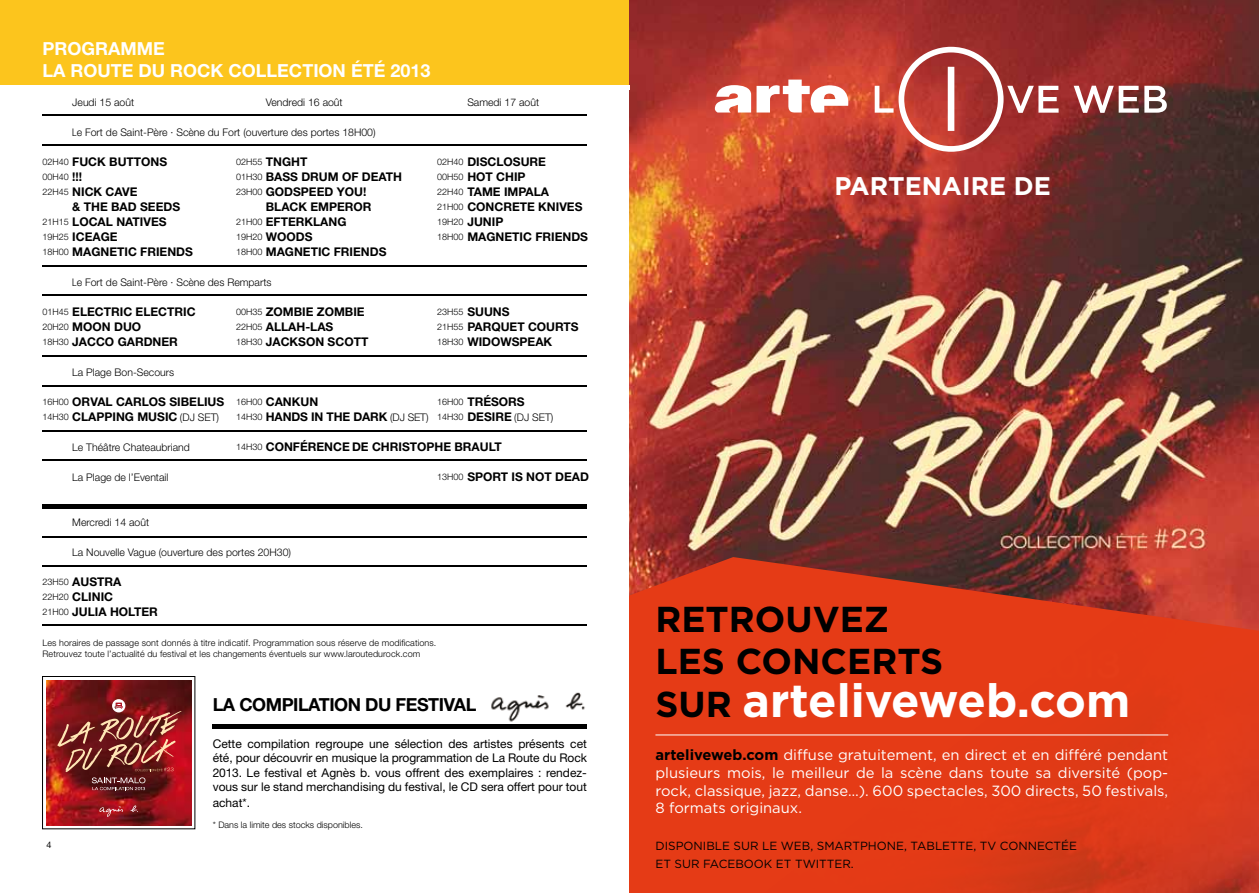
<style>
.page{position:relative;width:1259px;height:893px;background:#fff}
.page>*{position:absolute;margin:0;border:0;box-sizing:border-box;transform-origin:0 0}
.t1{font:700 46.5px "Gotham";color:#fff}
.t2{font:700 36px/42px "Gotham";color:#000}
.t3{font:700 25.5px "Gotham";color:#fff}
.t4{font:700 18px/21.6px "Helvetica Neue LT Std";color:#fff}
.t5{font:700 18px "Helvetica Neue LT Std";letter-spacing:-.025em;color:#000}
.t6{font:14.7px/17.7px "Gotham";color:#fff;text-align:justify}
.t7{font:700 12px/15px "Helvetica Neue LT Std";color:#000}
.t8{font:12px/14.4px "Helvetica Neue LT Std";color:#000;text-align:justify}
.t9{font:11.85px/17.7px "Gotham";color:#000}
.t10{font:300 10.5px "Helvetica Neue LT Std";color:#000}
.t11{font:300 9px/15px "Helvetica Neue LT Std";color:#000;text-align:justify}
.t12{font:9px "Helvetica Neue LT Std";color:#000}
.s1{font-stretch:condensed}
.s2{font-weight:300;font-size:10.5px}
.s3{font-weight:700;font-size:12px}
.s4{font-size:36px;color:#000}
.s5{font-weight:700;color:#000}
</style>
<div class="page">
<div style="left:0;top:0;width:629px;height:85px;background:#fcc51d"></div>
<img style="left:629px;top:0;width:630px;height:557px">
<svg style="left:629px;top:557px;width:630px;height:336px;background:#da3a19"></svg>
<svg style="left:715px;top:80px;width:136px;height:33px"></svg>
<svg style="left:1073px;top:86px;width:65px;height:27px"></svg>
<svg style="left:1144px;top:86px;width:22px;height:27px"></svg>
<svg style="left:874px;top:47px;width:184px;height:105px;background:#b9524d"></svg>
<hr style="left:655px;top:735px;width:513px;height:1px;background:#fff">
<hr style="left:43px;top:115px;width:544px;height:1px;background:#000">
<hr style="left:43px;top:144px;width:544px;height:2px;background:#000">
<hr style="left:43px;top:294px;width:544px;height:2px;background:#000">
<hr style="left:43px;top:355px;width:544px;height:2px;background:#000">
<hr style="left:43px;top:386px;width:544px;height:1px;background:#000">
<hr style="left:43px;top:265px;width:544px;height:1px;background:#000">
<hr style="left:43px;top:431px;width:544px;height:1px;background:#000">
<hr style="left:43px;top:460px;width:544px;height:1px;background:#000">
<hr style="left:43px;top:536px;width:544px;height:2px;background:#000">
<div style="left:43px;top:504px;width:544px;height:5px;background:#000"></div>
<hr style="left:43px;top:565px;width:544px;height:2px;background:#000">
<img style="left:46px;top:680px;width:145px;height:145px">
<img style="left:57px;top:699px;width:124px;height:91px">
<svg style="left:130px;top:802px;width:9px;height:10px"></svg>
<svg style="left:99px;top:806px;width:24px;height:11px"></svg>
<div style="left:42px;top:676px;width:153px;height:153px;border:1px solid #000"></div>
<img style="left:491px;top:692px;width:94px;height:30px">
<hr style="left:213px;top:724px;width:374px;height:4px;background:#000">
<hr style="left:42px;top:624px;width:544px;height:2px;background:#000">
<h3 class="t4" style="left:43px;top:38px;width:389px">PROGRAMME<br>LA ROUTE DU ROCK COLLECTION ÉTÉ 2013</h3>
<p class="t10" style="left:72px;top:96px;width:63px">Jeudi 15 août</p>
<p class="t10" style="left:72px;top:126px;width:305px"><span class="s1">L</span>e Fort de Saint-Père · Scène du Fort (ouverture des portes 18H00)</p>
<p class="t7" style="left:72px;top:154px;width:122px">FUCK BUTTONS<br>!!!<br>NICK CAVE<br>&amp; THE BAD SEEDS<br>LOCAL NATIVES<br>ICEAGE<br>MAGNETIC FRIENDS</p>
<p class="t10" style="left:72px;top:276px;width:201px"><span class="s1">L</span>e Fort de Saint-Père · Scène des Remparts</p>
<p class="t7" style="left:72px;top:304px;width:125px">ELECTRIC ELECTRIC<br>MOON DUO<br>JACCO GARDNER</p>
<p class="t10" style="left:72px;top:366px;width:103px">La Plage Bon-Secours</p>
<p class="t7" style="left:72px;top:394px;width:153px">ORVAL CARLOS SIBELIUS<br>CLAPPING MUSIC <span class="s2">(DJ SET)</span></p>
<p class="t10" style="left:72px;top:441px;width:119px">Le Théâtre Chateaubriand</p>
<p class="t10" style="left:72px;top:471px;width:98px">La Plage de l’Eventail</p>
<p class="t10" style="left:72px;top:516px;width:78px">Mercredi 14 août</p>
<p class="t10" style="left:72px;top:546px;width:220px">La Nouvelle Vague (ouverture des portes 20H30)</p>
<p class="t7" style="left:72px;top:574px;width:87px">AUSTRA<br>CLINIC<br>JULIA HOLTER</p>
<p class="t10" style="left:266px;top:96px;width:78px">Vendredi 16 août</p>
<p class="t10" style="left:467px;top:96px;width:73px">Samedi 17 août</p>
<p class="t7" style="left:266px;top:154px;width:138px">TNGHT<br>BASS DRUM OF DEATH<br>GODSPEED YOU!<br>BLACK EMPEROR<br>EFTERKLANG<br>WOODS<br>MAGNETIC FRIENDS</p>
<p class="t7" style="left:467px;top:154px;width:122px">DISCLOSURE<br>HOT CHIP<br>TAME IMPALA<br>CONCRETE KNIVES<br>JUNIP<br>MAGNETIC FRIENDS</p>
<p class="t11" style="left:43px;top:154px;width:28px">02H40<br>00H40<br>22H45</p>
<p class="t11" style="left:43px;top:214px;width:28px">21H15<br>19H25<br>18H00</p>
<p class="t11" style="left:236px;top:154px;width:28px">02H55<br>01H30<br>23H00</p>
<p class="t11" style="left:236px;top:214px;width:28px">21H00<br>19H20<br>18H00</p>
<p class="t11" style="left:437px;top:154px;width:28px">02H40<br>00H50<br>22H40<br>21H00<br>19H20<br>18H00</p>
<p class="t7" style="left:266px;top:304px;width:104px">ZOMBIE ZOMBIE<br>ALLAH-LAS<br>JACKSON SCOTT</p>
<p class="t7" style="left:467px;top:304px;width:113px">SUUNS<br>PARQUET COURTS<br>WIDOWSPEAK</p>
<p class="t11" style="left:43px;top:304px;width:28px">01H45<br>20H20<br>18H30</p>
<p class="t11" style="left:236px;top:304px;width:28px">00H35<br>22H05<br>18H30</p>
<p class="t11" style="left:437px;top:304px;width:28px">23H55<br>21H55<br>18H30</p>
<p class="t7" style="left:467px;top:394px;width:59px">TRÉSORS</p>
<p class="t10" style="left:467px;top:411px;width:88px"><span class="s3">DESIRE</span> (DJ SET)</p>
<p class="t7" style="left:266px;top:394px;width:164px">CANKUN<br>HANDS IN THE DARK <span class="s2">(DJ SET)</span></p>
<p class="t7" style="left:266px;top:439px;width:237px">CONFÉRENCE DE CHRISTOPHE BRAULT</p>
<p class="t11" style="left:43px;top:394px;width:28px">16H00<br>14H30</p>
<p class="t11" style="left:236px;top:394px;width:28px">16H00<br>14H30</p>
<p class="t11" style="left:236px;top:439px;width:28px">14H30</p>
<p class="t11" style="left:437px;top:394px;width:28px">16H00<br>14H30</p>
<p class="t7" style="left:467px;top:469px;width:123px">SPORT IS NOT DEAD</p>
<p class="t11" style="left:437px;top:469px;width:28px">13H00</p>
<p class="t11" style="left:43px;top:574px;width:28px">23H50<br>22H20<br>21H00</p>
<p class="t11" style="left:43px;top:637px;width:395px;line-height:10.8px">Les horaires de passage sont donnés à titre indicatif. Programmation sous réserve de modifications.<br>Retrouvez toute l’actualité du festival et les changements éventuels sur www.laroutedurock.com</p>
<h3 class="t5" style="left:213px;top:694px;width:265px">LA COMPILATION DU FESTIVAL</h3>
<p class="t12" style="left:46px;top:840px;width:7px">4</p>
<p class="t8" style="left:213px;top:736px;width:376px">Cette compilation regroupe une sélection des artistes présents cet été, pour découvrir en musique la programmation de La Route du Rock 2013. Le festival et Agnès b. vous offrent des exemplaires : rendez&shy;vous sur le stand merchandising du festival, le CD sera offert pour tout</p>
<p class="t8" style="left:213px;top:796px;width:39px">achat*.</p>
<p class="t11" style="left:213px;top:817px;width:152px">* Dans la limite des stocks disponibles.</p>
<h3 class="t3" style="left:834px;top:169px;width:218px">PARTENAIRE DE</h3>
<h2 class="t2" style="left:655px;top:598px;width:289px">RETROUVEZ<br>LES CONCERTS</h2>
<h1 class="t1" style="left:655px;top:670px;width:476px"><span class="s4">SUR</span> ARTELIVEWEB.COM</h1>
<p class="t6" style="left:655px;top:746px;width:514px"><span class="s5">ARTELIVEWEB.COM</span> diffuse gratuitement, en direct et en différé pendant plusieurs mois, le meilleur de la scène dans toute sa diversité (pop&shy;rock, classique, jazz, danse…). 600 spectacles, 300 directs, 50 festivals, 8 formats originaux.</p>
<p class="t9" style="left:655px;top:837px;width:423px">Disponible sur le web, smartphone, tablette, tV connectée et sur Facebook et twitter.</p>
</div>
